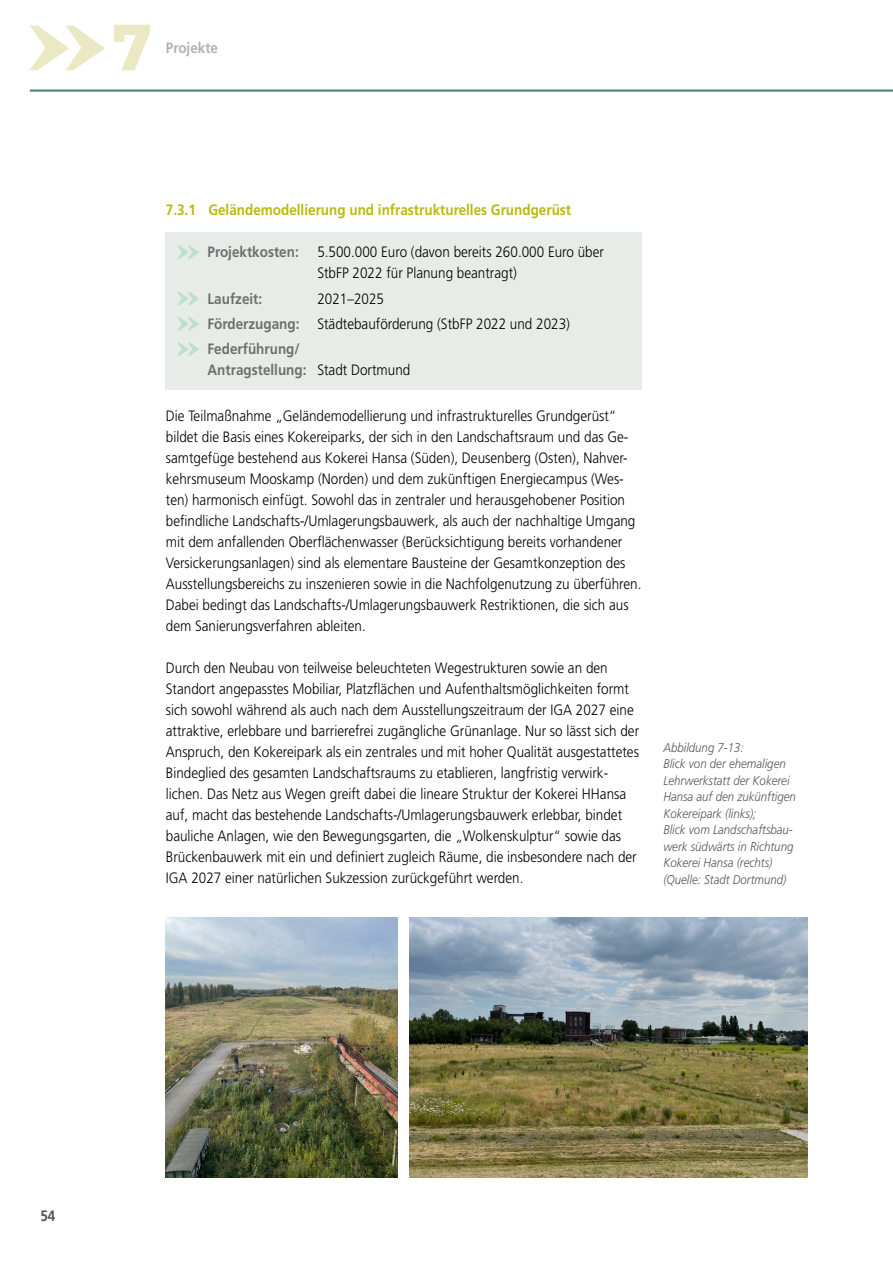
<style>
.page{position:relative;width:893px;height:1263px;background:#fff}
.page>*{position:absolute;margin:0;border:0;box-sizing:border-box;transform-origin:0 0}
.t1{font:800 65.1px "Montserrat";color:#ebe9c3;scale:.95 1}
.t2{font:300 15px/21px "Frutiger LT";color:#000;scale:.9 1}
.t3{font:700 15px "Frutiger LT";color:#baba0f;scale:.9 1}
.t4{font:700 15px "Frutiger LT";color:#706f6f;scale:.9 1}
.t5{font:700 15px "Frutiger LT";color:#b3b2b2;scale:.9 1}
.t6{font:700 15px "Frutiger LT";color:#575756;scale:.9 1}
.t7{font:italic 300 12.75px/16.5px "Frutiger LT";color:#575756;scale:.9 1}
.s1{font-weight:700;color:#706f6f}
.s2{font-weight:300;color:#000}
</style>
<div class="page">
<hr style="left:30px;top:89px;width:863px;height:3px;background:#518b75">
<svg style="left:30px;top:26px;width:75px;height:44px"></svg>
<div style="left:166px;top:233px;width:476px;height:157px;background:#e8ece9"></div>
<svg style="left:177px;top:246px;width:22px;height:13px"></svg>
<svg style="left:177px;top:292px;width:22px;height:13px"></svg>
<svg style="left:177px;top:317px;width:22px;height:13px"></svg>
<svg style="left:177px;top:342px;width:22px;height:14px"></svg>
<img style="left:166px;top:917px;width:231px;height:261px">
<img style="left:410px;top:917px;width:398px;height:261px">
<h1 class="t1" style="left:113px;top:-1px;width:43px">7</h1>
<p class="t5" style="left:166px;top:39px;width:60px">Projekte</p>
<p class="t3" style="left:166px;top:201px;width:452px">7.3.1 Geländemodellierung und infrastrukturelles Grundgerüst</p>
<p class="t2" style="left:317px;top:242px;width:320px;text-indent:-110px"><span class="s1">Projektkosten:</span> 5.500.000 Euro (davon bereits 260.000 Euro über<br>StbFP 2022 für Planung beantragt)</p>
<p class="t4" style="left:208px;top:290px;width:62px">Laufzeit:</p>
<p class="t2" style="left:208px;top:286px;width:404px;line-height:25.2px;text-indent:110px">2021–2025<br><span class="s1">Förderzugang:</span> Städtebauförderung (StbFP 2022 und 2023)<br><span class="s1">Federführung/</span></p>
<p class="t4" style="left:208px;top:361px;width:227px">Antragstellung: <span class="s2">Stadt Dortmund</span></p>
<p class="t2" style="left:166px;top:406px;width:530px">Die Teilmaßnahme „Geländemodellierung und infrastrukturelles Grundgerüst“ bildet die Basis eines Kokereiparks, der sich in den Landschaftsraum und das Ge&shy;samtgefüge bestehend aus Kokerei Hansa (Süden), Deusenberg (Osten), Nahver&shy;kehrsmuseum Mooskamp (Norden) und dem zukünftigen Energiecampus (Wes&shy;ten) harmonisch einfügt. Sowohl das in zentraler und herausgehobener Position befindliche Landschafts-/Umlagerungsbauwerk, als auch der nachhaltige Umgang mit dem anfallenden Oberflächenwasser (Berücksichtigung bereits vorhandener Versickerungsanlagen) sind als elementare Bausteine der Gesamtkonzeption des Ausstellungsbereichs zu inszenieren sowie in die Nachfolgenutzung zu überführen.<br>Dabei bedingt das Landschafts-/Umlagerungsbauwerk Restriktionen, die sich aus dem Sanierungsverfahren ableiten.</p>
<p class="t2" style="left:166px;top:658px;width:527px">Durch den Neubau von teilweise beleuchteten Wegestrukturen sowie an den Standort angepasstes Mobiliar, Platzflächen und Aufenthaltsmöglichkeiten formt sich sowohl während als auch nach dem Ausstellungszeitraum der IGA 2027 eine attraktive, erlebbare und barrierefrei zugängliche Grünanlage. Nur so lässt sich der Anspruch, den Kokereipark als ein zentrales und mit hoher Qualität ausgestattetes Bindeglied des gesamten Landschaftsraums zu etablieren, langfristig verwirk&shy;lichen. Das Netz aus Wegen greift dabei die lineare Struktur der Kokerei HHansa auf, macht das bestehende Landschafts-/Umlagerungsbauwerk erlebbar, bindet bauliche Anlagen, wie den Bewegungsgarten, die „Wolkenskulptur“ sowie das Brückenbauwerk mit ein und definiert zugleich Räume, die insbesondere nach der IGA 2027 einer natürlichen Sukzession zurückgeführt werden.</p>
<p class="t7" style="left:663px;top:739px;width:149px">Abbildung 7-13:<br>Blick von der ehemaligen<br>Lehrwerkstatt der Kokerei<br>Hansa auf den zukünftigen<br>Kokereipark (links);<br>Blick vom Landschaftsbau&shy;werk südwärts in Richtung<br>Kokerei Hansa (rechts) (Quelle: Stadt Dortmund)</p>
<p class="t6" style="left:40px;top:1207px;width:18px">54</p>
</div>
